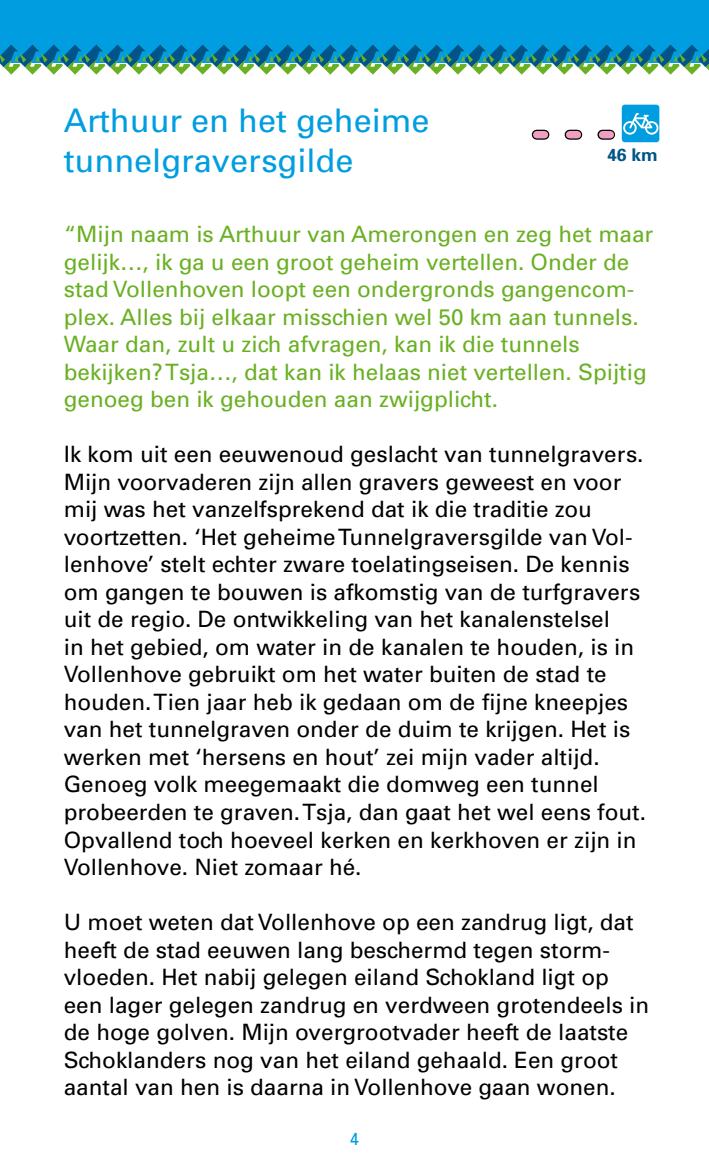
<style>
.page{position:relative;width:709px;height:1170px;background:#fff}
.page>*{position:absolute;margin:0;border:0;box-sizing:border-box;transform-origin:0 0}
.t1{font:32.5px/40px "Univers";color:#009ee0}
.t2{font:22.5px/27.5px "Univers";color:#000}
.t3{font:22.5px/27.5px "Univers";color:#6ab023}
.t4{font:700 17.5px "Univers";color:#005489}
.t5{font:17.5px "Univers";color:#009ee0}
</style>
<div class="page">
<div style="left:0;top:0;width:709px;height:63px;background:#009ee0"></div>
<svg style="left:0;top:45px;width:709px;height:30px"></svg>
<div style="left:622px;top:105px;width:37px;height:37px;background:#009ee0;border-radius:3px"></div>
<svg style="left:623px;top:113px;width:35px;height:22px"></svg>
<svg style="left:536px;top:130px;width:74px;height:10px"></svg>
<h1 class="t1" style="left:64px;top:100px;width:367px">Arthuur en het geheime tunnelgraversgilde</h1>
<p class="t4" style="left:607px;top:144px;width:52px">46 km</p>
<p class="t3" style="left:64px;top:220px;width:591px">“Mijn naam is Arthuur van Amerongen en zeg het maar gelijk…, ik ga u een groot geheim vertellen. Onder de stad Vollenhoven loopt een ondergronds gangencom&shy;plex. Alles bij elkaar misschien wel 50 km aan tunnels.<br>Waar dan, zult u zich afvragen, kan ik die tunnels bekijken? Tsja…, dat kan ik helaas niet vertellen. Spijtig genoeg ben ik gehouden aan zwijgplicht.</p>
<p class="t2" style="left:64px;top:440px;width:583px">Ik kom uit een eeuwenoud geslacht van tunnelgravers.<br>Mijn voorvaderen zijn allen gravers geweest en voor mij was het vanzelfsprekend dat ik die traditie zou voortzetten. ‘Het geheime Tunnelgraversgilde van Vol&shy;lenhove’ stelt echter zware toelatingseisen. De kennis om gangen te bouwen is afkomstig van de turfgravers uit de regio. De ontwikkeling van het kanalenstelsel<br>in het gebied, om water in de kanalen te houden, is in Vollenhove gebruikt om het water buiten de stad te houden. Tien jaar heb ik gedaan om de fijne kneepjes van het tunnelgraven onder de duim te krijgen. Het is werken met ‘hersens en hout’ zei mijn vader altijd.<br>Genoeg volk meegemaakt die domweg een tunnel probeerden te graven. Tsja, dan gaat het wel eens fout.<br>Opvallend toch hoeveel kerken en kerkhoven er zijn in Vollenhove. Niet zomaar hé.</p>
<p class="t2" style="left:64px;top:907px;width:587px">U moet weten dat Vollenhove op een zandrug ligt, dat heeft de stad eeuwen lang beschermd tegen storm&shy;vloeden. Het nabij gelegen eiland Schokland ligt op een lager gelegen zandrug en verdween grotendeels in de hoge golven. Mijn overgrootvader heeft de laatste Schoklanders nog van het eiland gehaald. Een groot aantal van hen is daarna in Vollenhove gaan wonen.</p>
<p class="t5" style="left:349px;top:1128px;width:11px">4</p>
</div>
